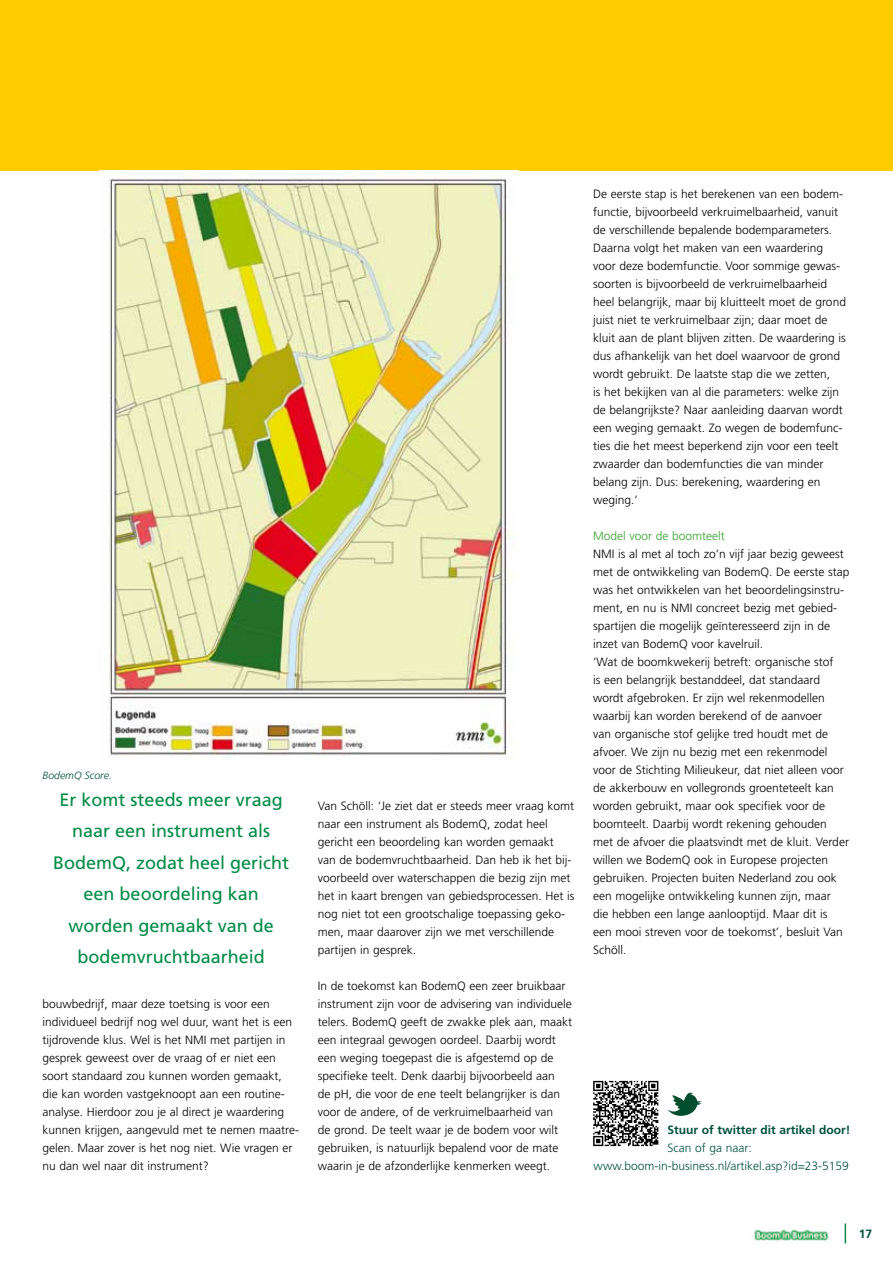
<style>
.page{position:relative;width:893px;height:1263px;background:#fff}
.page>*{position:absolute;margin:0;border:0;box-sizing:border-box;transform-origin:0 0}
.t1{font:18px/31.5px "Frutiger";color:#008b45;text-align:center}
.t2{font:300 12px/18px "Frutiger";color:#000}
.t3{font:300 12px/18px "Frutiger";color:#00523c}
.t4{font:700 12px "Frutiger";color:#00523c}
.t5{font:300 12px "Frutiger";color:#35a32c}
.t6{font:italic 300 10.5px "Frutiger";color:#00523c}
</style>
<div class="page">
<svg style="left:845px;top:1223px;width:1px;height:20px"></svg>
<img style="left:754px;top:1228px;width:75px;height:15px">
<div style="left:0;top:0;width:893px;height:170px;background:#fecc00"></div>
<img style="left:108px;top:178px;width:405px;height:579px">
<svg style="left:593px;top:1081px;width:65px;height:65px"></svg>
<svg style="left:667px;top:1092px;width:34px;height:24px"></svg>
<p class="t6" style="left:43px;top:769px;width:71px">BodemQ Score.</p>
<h1 class="t1" style="left:53px;top:784px;width:238px">Er komt steeds meer vraag naar een instrument als<br>BodemQ, zodat heel gericht een beoordeling kan worden gemaakt van de bodemvruchtbaarheid</h1>
<p class="t2" style="left:43px;top:995px;width:258px">bouwbedrijf, maar deze toetsing is voor een individueel bedrijf nog wel duur, want het is een tijdrovende klus. Wel is het NMI met partijen in gesprek geweest over de vraag of er niet een soort standaard zou kunnen worden gemaakt, die kan worden vastgeknoopt aan een routine&shy;analyse. Hierdoor zou je al direct je waardering kunnen krijgen, aangevuld met te nemen maatre&shy;gelen. Maar zover is het nog niet. Wie vragen er nu dan wel naar dit instrument?</p>
<p class="t2" style="left:318px;top:797px;width:258px">Van Schöll: ‘Je ziet dat er steeds meer vraag komt naar een instrument als BodemQ, zodat heel gericht een beoordeling kan worden gemaakt van de bodemvruchtbaarheid. Dan heb ik het bij&shy;voorbeeld over waterschappen die bezig zijn met het in kaart brengen van gebiedsprocessen. Het is nog niet tot een grootschalige toepassing geko&shy;men, maar daarover zijn we met verschillende partijen in gesprek.</p>
<p class="t2" style="left:318px;top:977px;width:256px">In de toekomst kan BodemQ een zeer bruikbaar instrument zijn voor de advisering van individuele telers. BodemQ geeft de zwakke plek aan, maakt een integraal gewogen oordeel. Daarbij wordt een weging toegepast die is afgestemd op de specifieke teelt. Denk daarbij bijvoorbeeld aan<br>de pH, die voor de ene teelt belangrijker is dan voor de andere, of de verkruimelbaarheid van<br>de grond. De teelt waar je de bodem voor wilt gebruiken, is natuurlijk bepalend voor de mate waarin je de afzonderlijke kenmerken weegt.</p>
<p class="t2" style="left:593px;top:185px;width:254px">De eerste stap is het berekenen van een bodem&shy;functie, bijvoorbeeld verkruimelbaarheid, vanuit de verschillende bepalende bodemparameters.<br>Daarna volgt het maken van een waardering voor deze bodemfunctie. Voor sommige gewas&shy;soorten is bijvoorbeeld de verkruimelbaarheid heel belangrijk, maar bij kluitteelt moet de grond juist niet te verkruimelbaar zijn; daar moet de kluit aan de plant blijven zitten. De waardering is dus afhankelijk van het doel waarvoor de grond wordt gebruikt. De laatste stap die we zetten,<br>is het bekijken van al die parameters: welke zijn de belangrijkste? Naar aanleiding daarvan wordt een weging gemaakt. Zo wegen de bodemfunc&shy;ties die het meest beperkend zijn voor een teelt zwaarder dan bodemfuncties die van minder belang zijn. Dus: berekening, waardering en weging.’</p>
<p class="t5" style="left:593px;top:529px;width:133px">Model voor de boomteelt</p>
<p class="t2" style="left:593px;top:545px;width:258px">NMI is al met al toch zo’n vijf jaar bezig geweest met de ontwikkeling van BodemQ. De eerste stap was het ontwikkelen van het beoordelingsinstru&shy;ment, en nu is NMI concreet bezig met gebied&shy;spartijen die mogelijk geïnteresseerd zijn in de inzet van BodemQ voor kavelruil.<br>‘Wat de boomkwekerij betreft: organische stof<br>is een belangrijk bestanddeel, dat standaard wordt afgebroken. Er zijn wel rekenmodellen waarbij kan worden berekend of de aanvoer<br>van organische stof gelijke tred houdt met de afvoer. We zijn nu bezig met een rekenmodel voor de Stichting Milieukeur, dat niet alleen voor de akkerbouw en vollegronds groenteteelt kan worden gebruikt, maar ook specifiek voor de boomteelt. Daarbij wordt rekening gehouden met de afvoer die plaatsvindt met de kluit. Verder willen we BodemQ ook in Europese projecten gebruiken. Projecten buiten Nederland zou ook een mogelijke ontwikkeling kunnen zijn, maar<br>die hebben een lange aanlooptijd. Maar dit is<br>een mooi streven voor de toekomst’, besluit Van Schöll.</p>
<p class="t4" style="left:667px;top:1123px;width:185px">Stuur of twitter dit artikel door!</p>
<p class="t3" style="left:594px;top:1139px;width:257px;text-indent:74px">Scan of ga naar: www.boom-in-business.nl/artikel.asp?id=23-5159</p>
<p class="t4" style="left:859px;top:1227px;width:15px">17</p>
</div>
